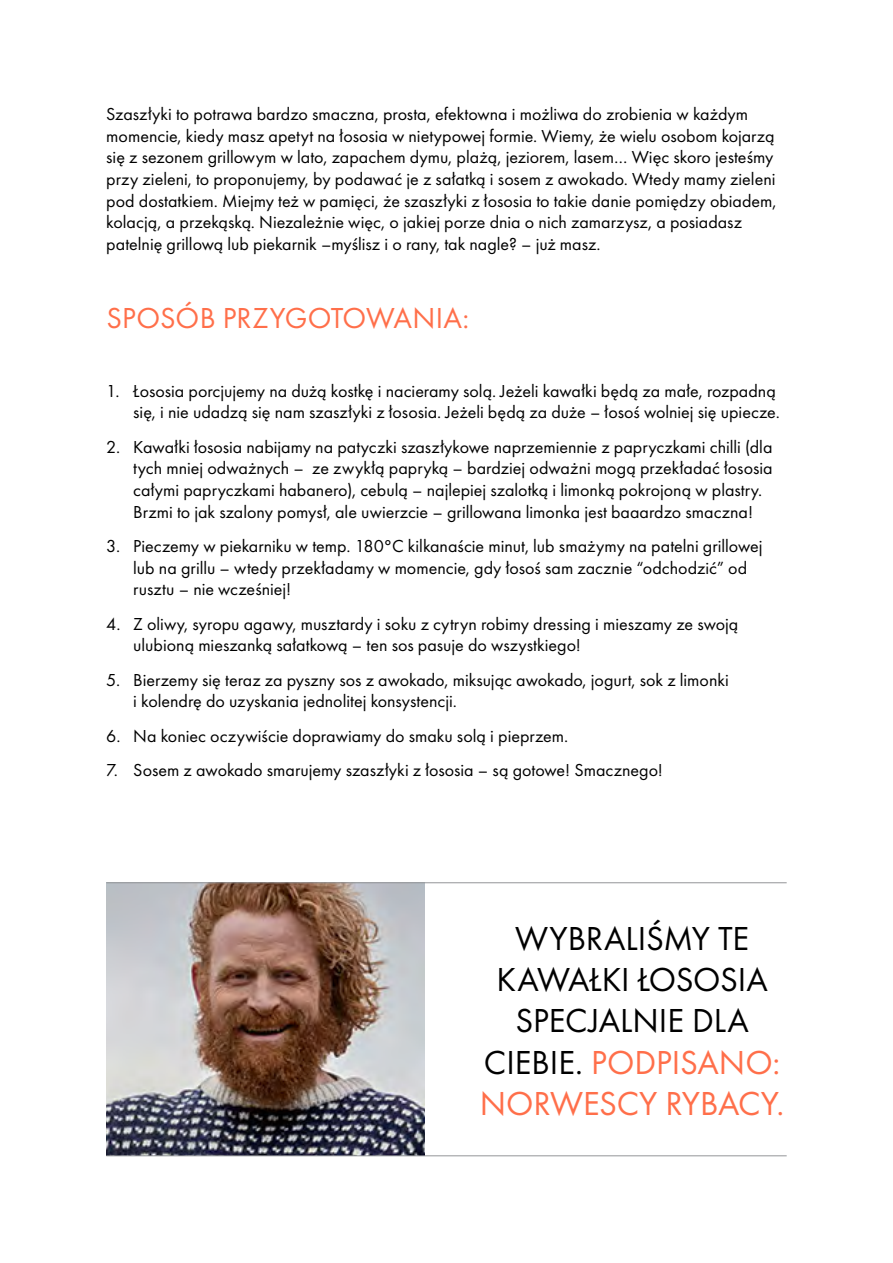
<style>
.page{position:relative;width:893px;height:1263px;background:#fff}
.page>*{position:absolute;margin:0;border:0;box-sizing:border-box;transform-origin:0 0}
.t1{font:34.5px/41.4px "Futura PT";color:#000;text-align:center}
.t2{font:30px "Futura PT";letter-spacing:.005em;color:#ff6f4a}
.t3{font:18px/21.6px "Futura PT";color:#000}
.s1{font-weight:500}
.s2{color:#ff6f4a}
</style>
<div class="page">
<img style="left:106px;top:883px;width:319px;height:272px">
<hr style="left:106px;top:882px;width:681px;height:1px;background:#939598">
<hr style="left:106px;top:1155px;width:681px;height:1px;background:#939598">
<p class="t3" style="left:106px;top:103px;width:672px">Szaszłyki to potrawa bardzo smaczna, prosta, efektowna i możliwa do zrobienia w każdym momencie, kiedy masz apetyt na łososia w nietypowej formie. Wiemy, że wielu osobom kojarzą się z sezonem grillowym w lato, zapachem dymu, plażą, jeziorem, lasem… Więc skoro jesteśmy przy zieleni, to proponujemy, by podawać je z sałatką i sosem z awokado. Wtedy mamy zieleni pod dostatkiem. Miejmy też w pamięci, że szaszłyki z łososia to takie danie pomiędzy obiadem, kolacją, a przekąską. Niezależnie więc, o jakiej porze dnia o nich zamarzysz, a posiadasz patelnię grillową lub piekarnik –myślisz i o rany, tak nagle? – już masz.</p>
<h2 class="t2" style="left:106px;top:300px;width:364px">SPOSÓB PRZYGOTOWANIA:</h2>
<p class="t3" style="left:106px;top:380px;width:675px;text-align:right">1. Łososia porcjujemy na dużą kostkę i nacieramy solą. Jeżeli kawałki będą za małe, rozpadną się, i nie udadzą się nam szaszłyki z łososia. Jeżeli będą za duże – łosoś wolniej się upiecze.</p>
<p class="t3" style="left:133px;top:436px;width:641px;text-indent:-27px">2. Kawałki łososia nabijamy na patyczki szaszłykowe naprzemiennie z papryczkami chilli (dla tych mniej odważnych – ze zwykłą papryką – bardziej odważni mogą przekładać łososia całymi papryczkami habanero), cebulą – najlepiej szalotką i limonką pokrojoną w plastry.<br>Brzmi to jak szalony pomysł, ale uwierzcie – grillowana limonka jest baaardzo smaczna!</p>
<p class="t3" style="left:133px;top:535px;width:631px;text-indent:-27px">3. Pieczemy w piekarniku w temp. 180<span class="s1">°</span>C kilkanaście minut, lub smażymy na patelni grillowej lub na grillu – wtedy przekładamy w momencie, gdy łosoś sam zacznie “odchodzić” od rusztu – nie wcześniej!</p>
<p class="t3" style="left:133px;top:613px;width:607px;text-indent:-27px">4. Z oliwy, syropu agawy, musztardy i soku z cytryn robimy dressing i mieszamy ze swoją ulubioną mieszanką sałatkową – ten sos pasuje do wszystkiego!</p>
<p class="t3" style="left:133px;top:669px;width:597px;text-indent:-27px">5. Bierzemy się teraz za pyszny sos z awokado, miksując awokado, jogurt, sok z limonki i kolendrę do uzyskania jednolitej konsystencji.</p>
<p class="t3" style="left:106px;top:725px;width:463px">6. Na koniec oczywiście doprawiamy do smaku solą i pieprzem.</p>
<p class="t3" style="left:106px;top:759px;width:558px">7. Sosem z awokado smarujemy szaszłyki z łososia – są gotowe! Smacznego!</p>
<h1 class="t1" style="left:480px;top:917px;width:306px">WYBRALIŚMY TE<br>KAWAŁKI ŁOSOSIA<br>SPECJALNIE DLA<br>CIEBIE. <span class="s2">PODPISANO:<br>NORWESCY RYBACY.</span></h1>
</div>
